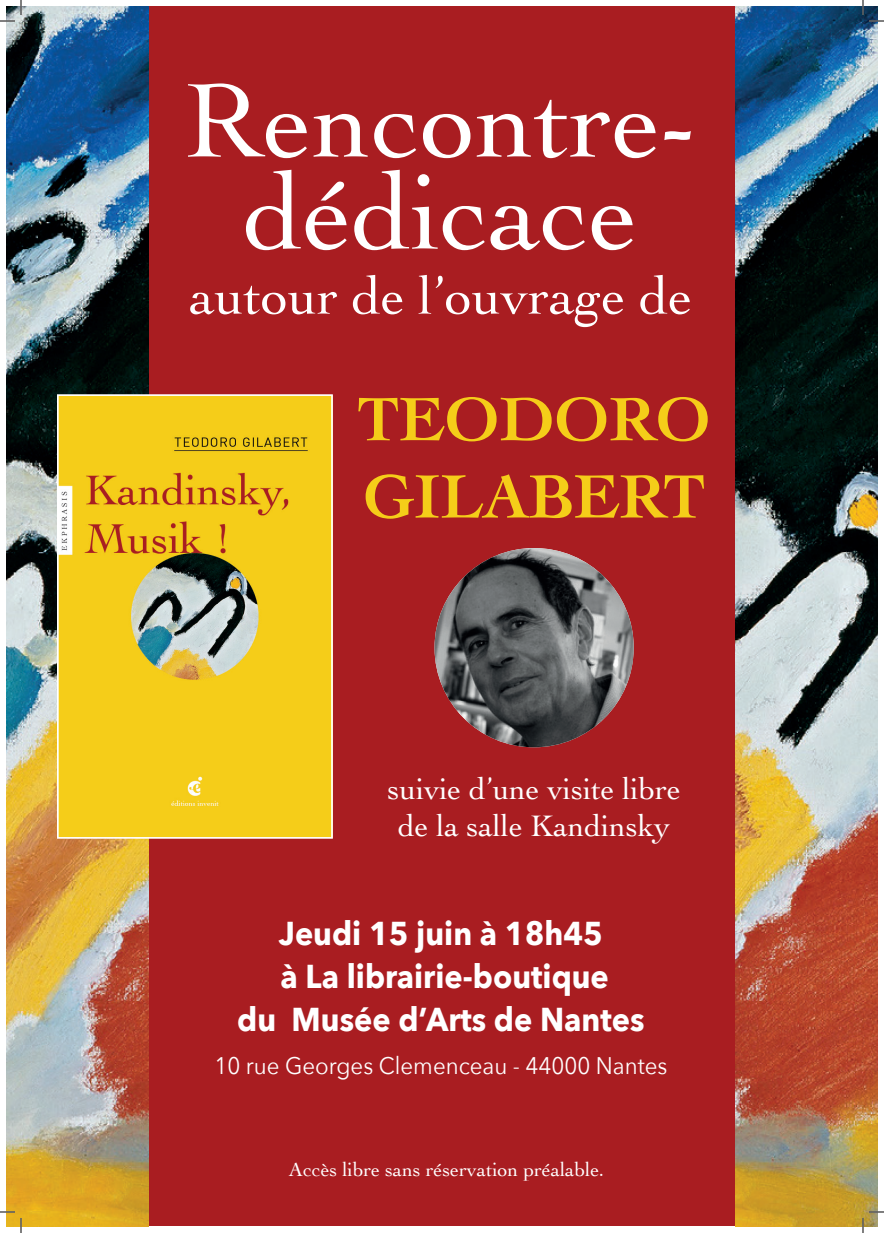
<style>
.page{position:relative;width:884px;height:1233px;background:#fff}
.page>*{position:absolute;margin:0;border:0;box-sizing:border-box;transform-origin:0 0}
.t1{font:110.4px/92px "Cochin";color:#fff;text-align:center}
.t2{font:700 64.4px/77.3px "Cochin";color:#f5cd19}
.t3{font:54.3px "Cochin";color:#fff}
.t4{font:700 33px/43px "Avenir Next";color:#fff;text-align:center;scale:.93 1}
.t5{font:31px/37.2px "Cochin";color:#fff;text-align:center}
.t6{font:24px "Avenir Next";color:#fff;scale:.93 1}
.t7{font:20px "Cochin";color:#fff}
</style>
<div class="page">
<div style="left:7px;top:7px;width:870px;height:1219px;background:#a91d21"></div>
<img style="left:735px;top:7px;width:142px;height:1219px">
<img style="left:7px;top:7px;width:142px;height:1219px">
<img style="left:60px;top:397px;width:270px;height:438px">
<div style="left:57px;top:394px;width:276px;height:444px;border:2px solid #fff"></div>
<img style="left:434px;top:548px;width:200px;height:199px;border-radius:100px">
<svg style="left:0;top:1211px;width:15px;height:1px"></svg>
<svg style="left:869px;top:1211px;width:15px;height:1px"></svg>
<svg style="left:0;top:0;width:22px;height:22px"></svg>
<svg style="left:20px;top:1218px;width:2px;height:15px"></svg>
<svg style="left:862px;top:0;width:22px;height:22px"></svg>
<svg style="left:862px;top:1218px;width:2px;height:15px"></svg>
<h1 class="t1" style="left:184px;top:70px;width:516px">Rencontre&shy;dédicace</h1>
<h3 class="t3" style="left:189px;top:259px;width:505px">autour de l’ouvrage de</h3>
<h2 class="t2" style="left:358px;top:377px;width:355px">TEODORO<br>GILABERT</h2>
<p class="t5" style="left:387px;top:768px;width:295px">suivie d’une visite libre de la salle Kandinsky</p>
<p class="t4" style="left:237px;top:911px;width:440px">Jeudi 15 juin à 18h45<br>à La librairie-boutique<br>du Musée d’Arts de Nantes</p>
<p class="t6" style="left:214px;top:1045px;width:489px">10 rue Georges Clemenceau - 44000 Nantes</p>
<p class="t7" style="left:289px;top:1156px;width:317px">Accès libre sans réservation préalable.</p>
</div>
